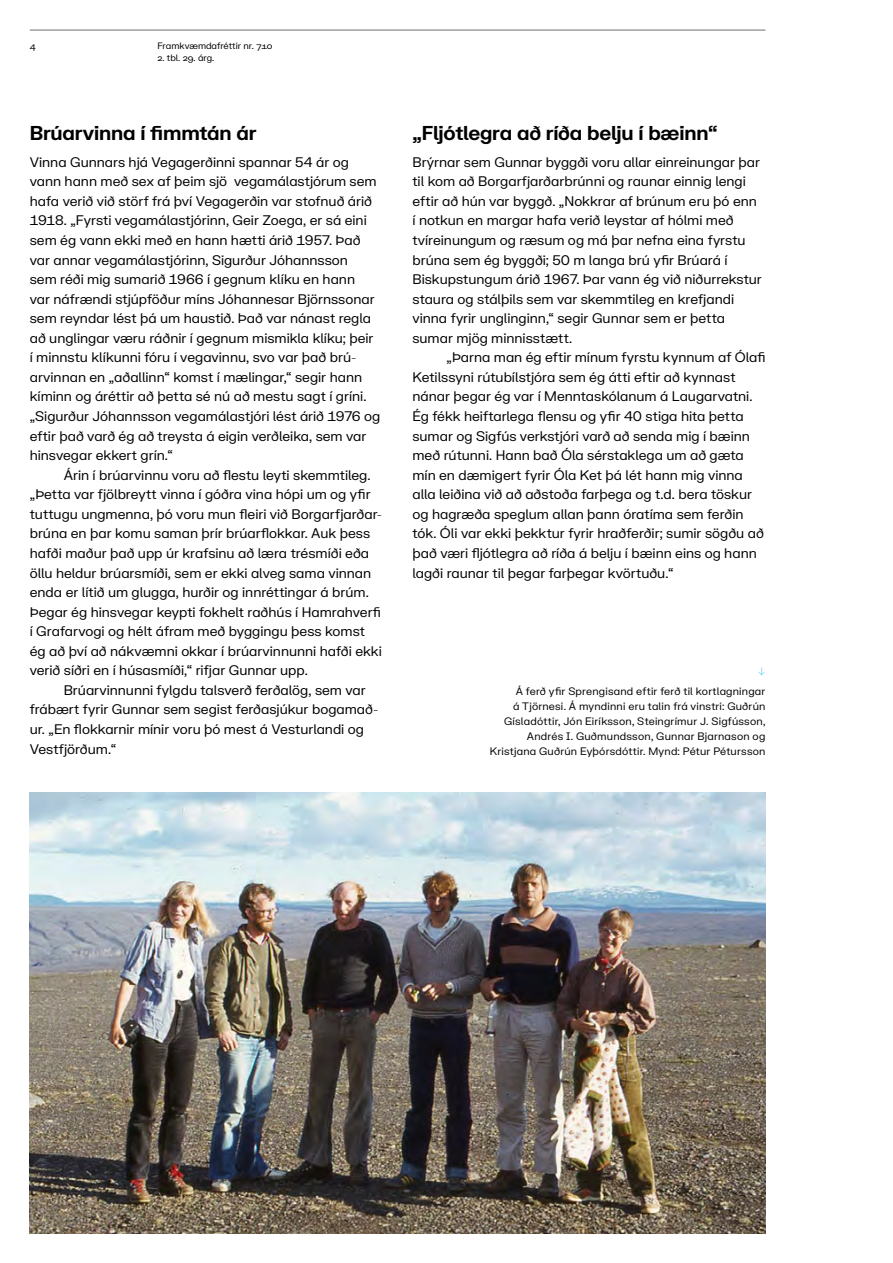
<style>
.page{position:relative;width:893px;height:1263px;background:#fff}
.page>*{position:absolute;margin:0;border:0;box-sizing:border-box;transform-origin:0 0}
.t1{font:700 19.5px "Vegagerdin FK Grotesk";letter-spacing:-.01em;color:#000}
.t2{font:13.5px/19.5px "Vegagerdin FK Grotesk";color:#000}
.t3{font:10.5px/15px "Vegagerdin FK Grotesk";letter-spacing:.02em;color:#000;text-align:right}
.t4{font:900 10.5px "Vegagerdin FK Grotesk";color:#49c7ed}
.t5{font:9px "Vegagerdin FK Grotesk";color:#000}
</style>
<div class="page">
<hr style="left:30px;top:30px;width:735px;height:1px;background:#6d6e71">
<img style="left:30px;top:793px;width:735px;height:440px">
<p class="t5" style="left:30px;top:39px;width:7px">4</p>
<p class="t5" style="left:157px;top:39px;width:117px">Framkvæmdafréttir nr. 710</p>
<p class="t5" style="left:157px;top:51px;width:58px">2. tbl. 29. árg.</p>
<h1 class="t1" style="left:30px;top:118px;width:228px">Brúarvinna í fimmtán ár</h1>
<p class="t2" style="left:30px;top:151px;width:352px">Vinna Gunnars hjá Vegagerðinni spannar 54 ár og vann hann með sex af þeim sjö vegamálastjórum sem hafa verið við störf frá því Vegagerðin var stofnuð árið 1918. „Fyrsti vegamálastjórinn, Geir Zoega, er sá eini sem ég vann ekki með en hann hætti árið 1957. Það var annar vegamálastjórinn, Sigurður Jóhannsson<br>sem réði mig sumarið 1966 í gegnum klíku en hann<br>var náfrændi stjúpföður míns Jóhannesar Björnssonar sem reyndar lést þá um haustið. Það var nánast regla að unglingar væru ráðnir í gegnum mismikla klíku; þeir<br>í minnstu klíkunni fóru í vegavinnu, svo var það brú&shy;arvinnan en „aðallinn“ komst í mælingar,“ segir hann kíminn og áréttir að þetta sé nú að mestu sagt í gríni. „Sigurður Jóhannsson vegamálastjóri lést árið 1976 og eftir það varð ég að treysta á eigin verðleika, sem var hinsvegar ekkert grín.“</p>
<p class="t2" style="left:30px;top:464px;width:354px;text-indent:34px">Árin í brúarvinnu voru að flestu leyti skemmtileg. „Þetta var fjölbreytt vinna í góðra vina hópi um og yfir tuttugu ungmenna, þó voru mun fleiri við Borgarfjarðar&shy;brúna en þar komu saman þrír brúarflokkar. Auk þess hafði maður það upp úr krafsinu að læra trésmíði eða öllu heldur brúarsmíði, sem er ekki alveg sama vinnan enda er lítið um glugga, hurðir og innréttingar á brúm.<br>Þegar ég hinsvegar keypti fokhelt raðhús í Hamrahverfi í Grafarvogi og hélt áfram með byggingu þess komst ég að því að nákvæmni okkar í brúarvinnunni hafði ekki verið síðri en í húsasmíði,“ rifjar Gunnar upp.</p>
<p class="t2" style="left:30px;top:679px;width:350px;text-indent:34px">Brúarvinnunni fylgdu talsverð ferðalög, sem var frábært fyrir Gunnar sem segist ferðasjúkur bogamað&shy;ur. „En flokkarnir mínir voru þó mest á Vesturlandi og Vestfjörðum.“</p>
<h1 class="t1" style="left:412px;top:118px;width:307px">„Fljótlegra að ríða belju í bæinn“</h1>
<p class="t2" style="left:412px;top:151px;width:351px">Brýrnar sem Gunnar byggði voru allar einreinungar þar til kom að Borgarfjarðarbrúnni og raunar einnig lengi eftir að hún var byggð. „Nokkrar af brúnum eru þó enn í notkun en margar hafa verið leystar af hólmi með tvíreinungum og ræsum og má þar nefna eina fyrstu brúna sem ég byggði; 50 m langa brú yfir Brúará í Biskupstungum árið 1967. Þar vann ég við niðurrekstur staura og stálþils sem var skemmtileg en krefjandi vinna fyrir unglinginn,“ segir Gunnar sem er þetta sumar mjög minnisstætt.</p>
<p class="t2" style="left:412px;top:347px;width:354px;text-indent:34px">„Þarna man ég eftir mínum fyrstu kynnum af Ólafi Ketilssyni rútubílstjóra sem ég átti eftir að kynnast nánar þegar ég var í Menntaskólanum á Laugarvatni.<br>Ég fékk heiftarlega flensu og yfir 40 stiga hita þetta sumar og Sigfús verkstjóri varð að senda mig í bæinn með rútunni. Hann bað Óla sérstaklega um að gæta mín en dæmigert fyrir Óla Ket þá lét hann mig vinna alla leiðina við að aðstoða farþega og t.d. bera töskur og hagræða speglum allan þann óratíma sem ferðin tók. Óli var ekki þekktur fyrir hraðferðir; sumir sögðu að það væri fljótlegra að ríða á belju í bæinn eins og hann lagði raunar til þegar farþegar kvörtuðu.“</p>
<p class="t4" style="left:758px;top:663px;width:9px">↓</p>
<p class="t3" style="left:490px;top:683px;width:277px">Á ferð yfir Sprengisand eftir ferð til kortlagningar<br>á Tjörnesi. Á myndinni eru talin frá vinstri: Guðrún Gísladóttir, Jón Eiríksson, Steingrímur J. Sigfússon, Andrés I. Guðmundsson, Gunnar Bjarnason og Kristjana Guðrún Eyþórsdóttir. Mynd: Pétur Pétursson</p>
</div>
